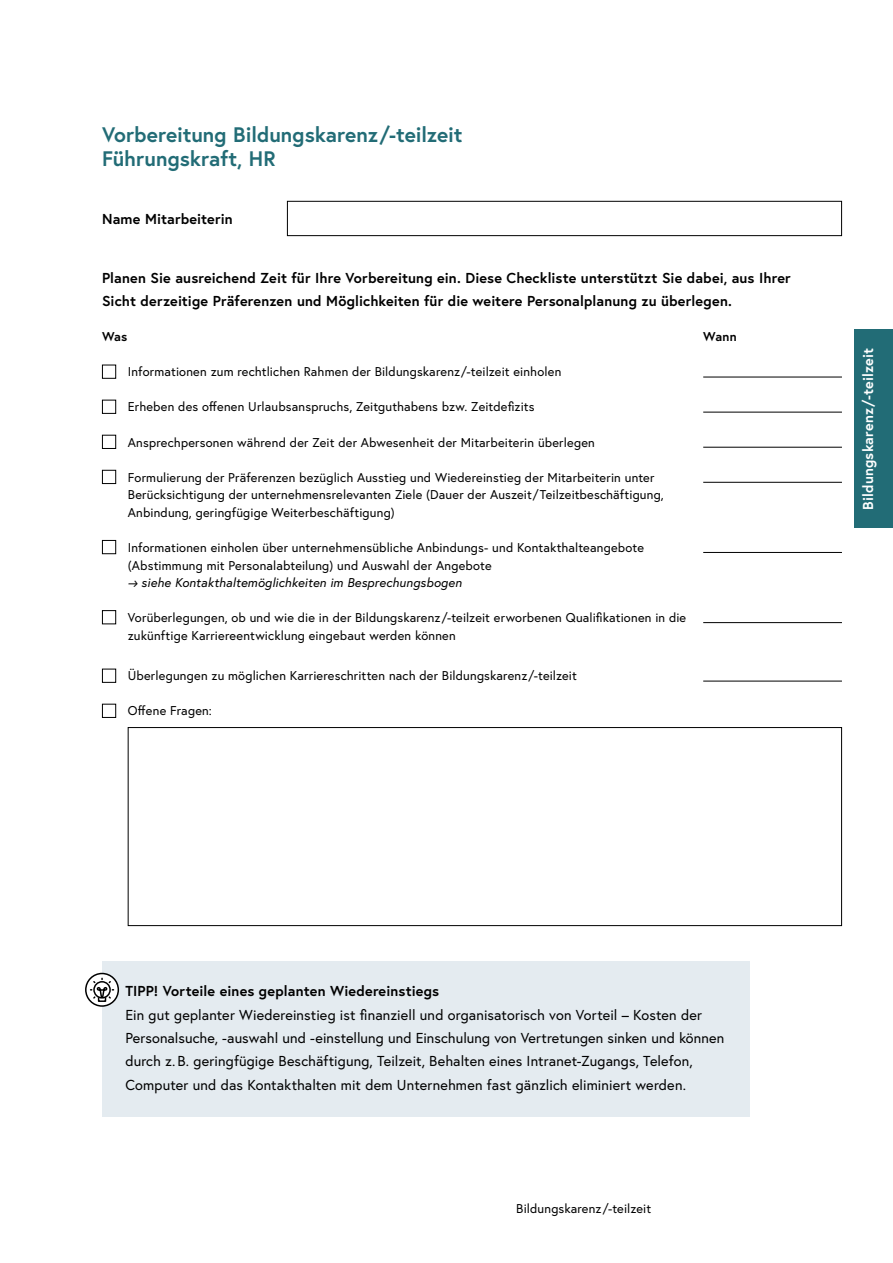
<style>
.page{position:relative;width:893px;height:1263px;background:#fff}
.page>*{position:absolute;margin:0;border:0;box-sizing:border-box;transform-origin:0 0}
.h2_ohne_Nummerierung{font:700 21px/23.4px "Europa Austria";color:#226c76}
.Infobox_p_Infobox_letzter_Absatz{font:14.4px/23.4px "Europa Austria";letter-spacing:.005em;color:#000}
.p_linksbündig{font:700 14.4px/23.4px "Europa Austria";letter-spacing:.01em;color:#000}
.Infobox_p_Infobox_Titel{font:700 14.4px "Europa Austria";letter-spacing:.01em;color:#000}
.t1{font:700 14.4px "Europa Austria";letter-spacing:.01em;color:#fff}
.t2{font:12.75px/17.9px "Europa Austria";letter-spacing:.015em;color:#000}
.t3{font:italic 12.75px "Europa Austria";letter-spacing:.01em;color:#000}
.t4{font:700 12.75px "Europa Austria";letter-spacing:.01em;color:#000}
</style>
<div class="page">
<div style="left:287px;top:201px;width:555px;height:35px;border:1px solid #000"></div>
<div style="left:128px;top:727px;width:714px;height:199px;border:1px solid #000"></div>
<div style="left:102px;top:365px;width:14px;height:14px;border:1px solid #000"></div>
<div style="left:102px;top:400px;width:14px;height:14px;border:1px solid #000"></div>
<div style="left:102px;top:435px;width:14px;height:14px;border:1px solid #000"></div>
<div style="left:102px;top:470px;width:14px;height:14px;border:1px solid #000"></div>
<div style="left:102px;top:540px;width:14px;height:14px;border:1px solid #000"></div>
<div style="left:102px;top:610px;width:14px;height:14px;border:1px solid #000"></div>
<div style="left:102px;top:669px;width:14px;height:14px;border:1px solid #000"></div>
<div style="left:102px;top:704px;width:14px;height:14px;border:1px solid #000"></div>
<hr style="left:703px;top:377px;width:139px;height:1px;background:#000">
<hr style="left:703px;top:412px;width:139px;height:1px;background:#000">
<hr style="left:703px;top:447px;width:139px;height:1px;background:#000">
<hr style="left:703px;top:482px;width:139px;height:1px;background:#000">
<hr style="left:703px;top:552px;width:139px;height:1px;background:#000">
<hr style="left:703px;top:681px;width:139px;height:1px;background:#000">
<hr style="left:703px;top:622px;width:139px;height:1px;background:#000">
<div style="left:102px;top:961px;width:647px;height:62px;background:#e4ebf0"></div>
<div style="left:102px;top:985px;width:647px;height:131px;background:#e4ebf0"></div>
<svg style="left:86px;top:973px;width:32px;height:33px"></svg>
<div style="left:85px;top:973px;width:34px;height:34px;border:2px solid #000;border-radius:50%"></div>
<div style="left:98px;top:996px;width:8px;height:6px;border:2px solid #000"></div>
<svg style="left:89px;top:977px;width:26px;height:23px"></svg>
<div style="left:854px;top:330px;width:39px;height:198px;background:#226c76"></div>
<h2 class="h2_ohne_Nummerierung" style="left:102px;top:123px;width:362px">Vorbereitung Bildungskarenz/-teilzeit<br>Führungskraft, HR</h2>
<p class="p_linksbündig" style="left:102px;top:207px;width:132px">Name Mitarbeiterin</p>
<p class="p_linksbündig" style="left:102px;top:266px;width:690px">Planen Sie ausreichend Zeit für Ihre Vorbereitung ein. Diese Checkliste unterstützt Sie dabei, aus Ihrer<br>Sicht derzeitige Präferenzen und Möglichkeiten für die weitere Personalplanung zu überlegen.</p>
<p class="t4" style="left:102px;top:328px;width:27px">Was</p>
<p class="t4" style="left:703px;top:328px;width:35px">Wann</p>
<p class="t2" style="left:128px;top:363px;width:435px">Informationen zum rechtlichen Rahmen der Bildungskarenz/-teilzeit einholen</p>
<p class="t2" style="left:128px;top:398px;width:408px">Erheben des offenen Urlaubsanspruchs, Zeitguthabens bzw. Zeitdefizits</p>
<p class="t2" style="left:128px;top:433px;width:469px">Ansprechpersonen während der Zeit der Abwesenheit der Mitarbeiterin überlegen</p>
<p class="t2" style="left:128px;top:468px;width:538px">Formulierung der Präferenzen bezüglich Ausstieg und Wiedereinstieg der Mitarbeiterin unter<br>Berücksichtigung der unternehmensrelevanten Ziele (Dauer der Auszeit/ Teilzeitbeschäftigung,<br>Anbindung, geringfügige Weiterbeschäftigung)</p>
<p class="t2" style="left:128px;top:538px;width:518px">Informationen einholen über unternehmensübliche Anbindungs- und Kontakthalteangebote (Abstimmung mit Personalabteilung) und Auswahl der Angebote</p>
<p class="t3" style="left:128px;top:575px;width:335px">→ siehe Kontakthaltemöglichkeiten im Besprechungsbogen</p>
<p class="t2" style="left:128px;top:608px;width:560px">Vorüberlegungen, ob und wie die in der Bildungskarenz/-teilzeit erworbenen Qualifikationen in die zukünftige Karriereentwicklung eingebaut werden können</p>
<p class="t2" style="left:128px;top:667px;width:451px">Überlegungen zu möglichen Karriereschritten nach der Bildungskarenz/-teilzeit</p>
<p class="t2" style="left:128px;top:702px;width:86px">Offene Fragen:</p>
<p class="t1" style="left:858px;top:510px;width:164px;rotate:-90deg">Bildungskarenz/-teilzeit</p>
<p class="Infobox_p_Infobox_Titel" style="left:125px;top:981px;width:315px">TIPP! Vorteile eines geplanten Wiedereinstiegs</p>
<p class="Infobox_p_Infobox_letzter_Absatz" style="left:125px;top:1002px;width:600px">Ein gut geplanter Wiedereinstieg ist finanziell und organisatorisch von Vorteil – Kosten der Personalsuche, -auswahl und -einstellung und Einschulung von Vertretungen sinken und können durch z. B. geringfügige Beschäftigung, Teilzeit, Behalten eines Intranet-Zugangs, Telefon, Computer und das Kontakthalten mit dem Unternehmen fast gänzlich eliminiert werden.</p>
<p class="t2" style="left:516px;top:1199px;width:136px">Bildungskarenz/-teilzeit</p>
</div>
